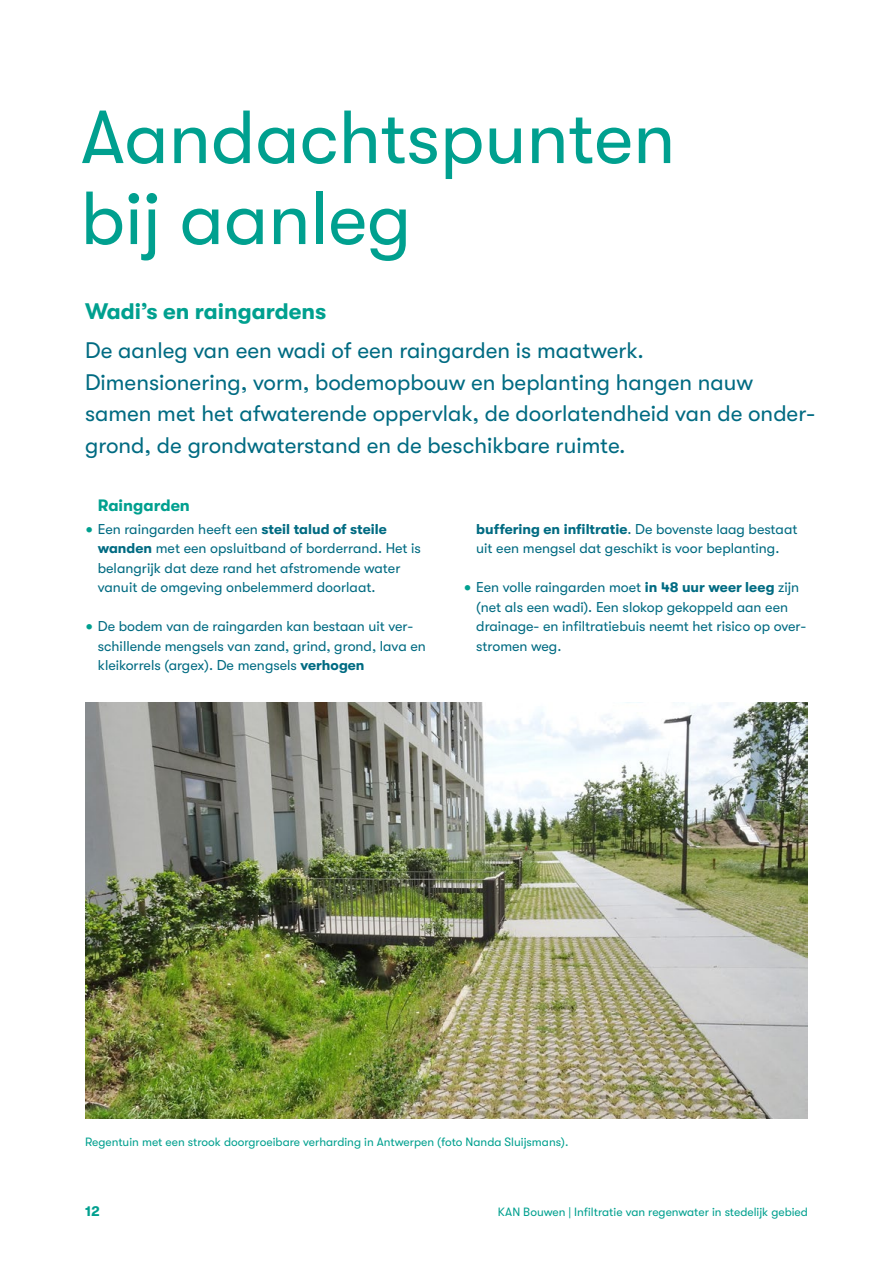
<style>
.page{position:relative;width:893px;height:1263px;background:#fff}
.page>*{position:absolute;margin:0;border:0;box-sizing:border-box;transform-origin:0 0}
.t1{font:75px/81px "GT Walsheim Pro";color:#00a08f}
.t2{font:22.5px/31.5px "GT Walsheim Pro";color:#006b82}
.t3{font:700 22.5px "GT Walsheim Pro";color:#00a08f}
.t4{font:700 16.5px "GT Walsheim Pro";color:#00a08f}
.t5{font:14.25px/19.5px "GT Walsheim Pro";color:#006b82}
.t6{font:700 14.25px "GT Walsheim Pro";color:#00a08f}
.t7{font:12px "GT Walsheim Pro";color:#00a08f}
.s1{font-size:23.25px;color:#00a08f}
.s2{font-weight:700}
</style>
<div class="page">
<img style="left:85px;top:702px;width:722px;height:417px">
<h1 class="t1" style="left:81px;top:97px;width:596px">Aandachtspunten bij aanleg</h1>
<h2 class="t3" style="left:85px;top:299px;width:243px">Wadi’s en raingardens</h2>
<p class="t2" style="left:85px;top:335px;width:732px">De aanleg van een wadi of een raingarden is maatwerk.<br>Dimensionering, vorm, bodemopbouw en beplanting hangen nauw samen met het afwaterende oppervlak, de doorlatendheid van de onder&shy;grond, de grondwaterstand en de beschikbare ruimte.</p>
<p class="t4" style="left:98px;top:496px;width:94px">Raingarden</p>
<p class="t5" style="left:98px;top:519px;width:325px;text-indent:-13px"><span class="s1">•</span> Een raingarden heeft een <span class="s2">steil talud of steile wanden</span> met een opsluitband of borderrand. Het is belangrijk dat deze rand het afstromende water vanuit de omgeving onbelemmerd doorlaat.</p>
<p class="t5" style="left:98px;top:617px;width:330px;text-indent:-13px"><span class="s1">•</span> De bodem van de raingarden kan bestaan uit ver&shy;schillende mengsels van zand, grind, grond, lava en kleikorrels (argex). De mengsels <span class="s2">verhogen</span></p>
<p class="t5" style="left:476px;top:519px;width:323px"><span class="s2">buffering en infiltratie</span>. De bovenste laag bestaat uit een mengsel dat geschikt is voor beplanting.</p>
<p class="t5" style="left:476px;top:578px;width:331px;text-indent:-13px"><span class="s1">•</span> Een volle raingarden moet <span class="s2">in 48 uur weer leeg</span> zijn (net als een wadi). Een slokop gekoppeld aan een drainage- en infiltratiebuis neemt het risico op over&shy;stromen weg.</p>
<p class="t7" style="left:85px;top:1135px;width:485px">Regentuin met een strook doorgroeibare verharding in Antwerpen (foto Nanda Sluijsmans).</p>
<p class="t6" style="left:85px;top:1203px;width:16px">12</p>
<p class="t7" style="left:498px;top:1205px;width:312px">KAN Bouwen | Infiltratie van regenwater in stedelijk gebied</p>
</div>
